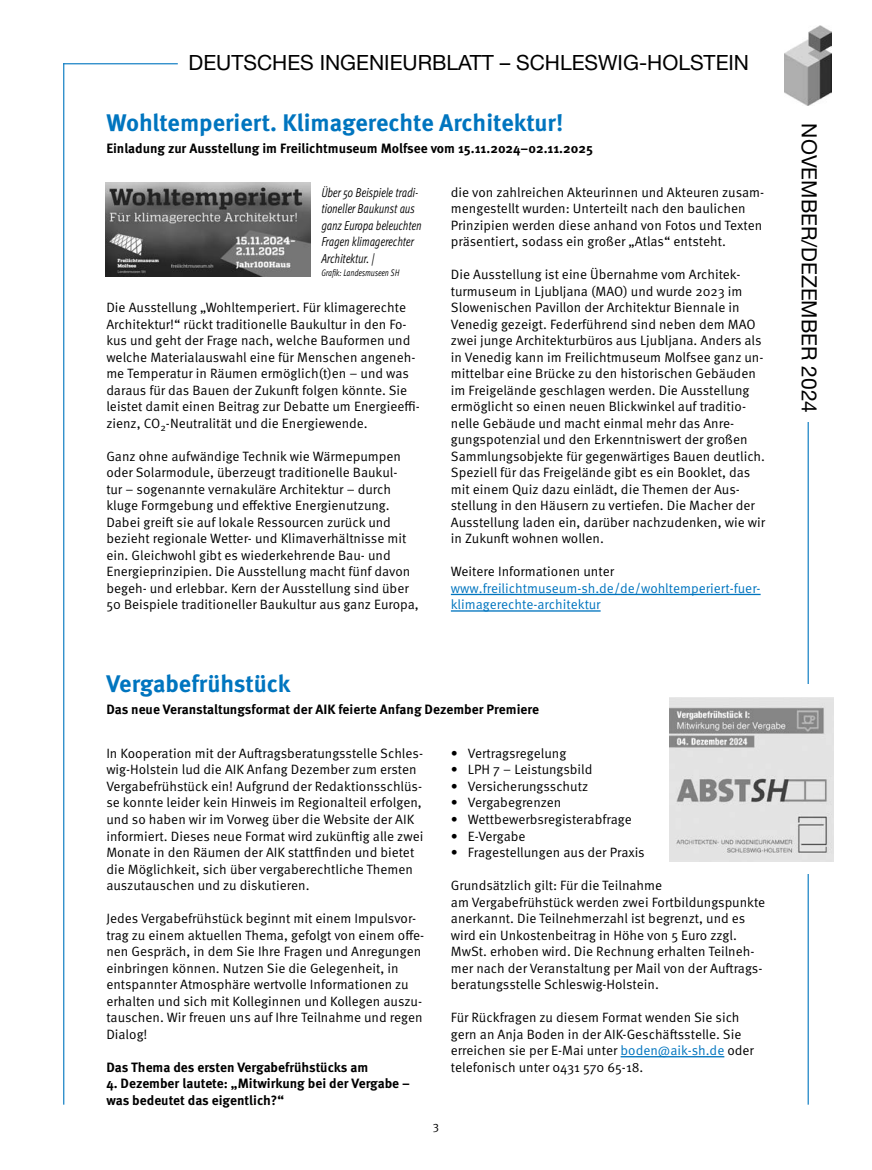
<style>
.page{position:relative;width:872px;height:1170px;background:#fff}
.page>*{position:absolute;margin:0;border:0;box-sizing:border-box;transform-origin:0 0}
.Headline_16_pt{font:700 24px "Meta OT";letter-spacing:-.005em;color:#0075bf}
.t1{font:21px "Helvetica Neue LT Std";color:#000}
.Fließtext_mit_Abstand{font:13.5px/16.5px "Meta OT Norm";color:#000}
.Subline{font:700 13.5px "Meta OT";color:#000}
.Fließtext_mit_Abstand-2{font:700 13.5px/16.5px "Meta OT";color:#000}
.Fließtext_mit_Abstand-3{font:13.5px/16.5px "Meta OT Norm";color:#0075bf}
.Bildunterschrift{font:12.9px/16.5px "Meta OT Cond Norm Ita";color:#000;scale:.87 1}
.t2{font:12px "Meta OT Norm";color:#000}
.Bildunterschrift-2{font:9.45px "Meta OT Cond Norm Ita";color:#000;scale:.87 1}
.s1{color:#0075bf}
</style>
<div class="page">
<hr style="left:807px;top:222px;width:1px;height:882px;background:#0075bf">
<hr style="left:63px;top:63px;width:1px;height:1041px;background:#0075bf">
<hr style="left:63px;top:63px;width:115px;height:1px;background:#0075bf">
<img style="left:784px;top:26px;width:47px;height:79px">
<hr style="left:620px;top:1055px;width:104px;height:2px;background:#0075bf">
<div style="left:670px;top:684px;width:163px;height:189px;background:#fff"></div>
<img style="left:670px;top:697px;width:163px;height:164px">
<hr style="left:451px;top:593px;width:309px;height:2px;background:#0075bf">
<hr style="left:451px;top:610px;width:149px;height:1px;background:#0075bf">
<img style="left:105px;top:182px;width:205px;height:95px">
<h2 class="t1" style="left:189px;top:50px;width:562px">DEUTSCHES INGENIEURBLATT – SCHLESWIG-HOLSTEIN</h2>
<p class="Headline_16_pt" style="left:106px;top:107px;width:458px">Wohltemperiert. Klimagerechte Architektur!</p>
<p class="Subline" style="left:106px;top:140px;width:488px">Einladung zur Ausstellung im Freilichtmuseum Molfsee vom 15.11.2024–02.11.2025</p>
<p class="Bildunterschrift" style="left:321px;top:184px;width:117px">Über 50 Beispiele tradi&shy;tioneller Baukunst aus ganz Europa beleuchten<br>Fragen klimagerechter<br>Architektur. |</p>
<p class="Bildunterschrift-2" style="left:321px;top:267px;width:91px">Grafik: Landesmuseen SH</p>
<p class="Fließtext_mit_Abstand" style="left:106px;top:299px;width:315px">Die Ausstellung „Wohltemperiert. Für klimagerechte Architektur!“ rückt traditionelle Baukultur in den Fo&shy;kus und geht der Frage nach, welche Bauformen und welche Materialauswahl eine für Menschen angeneh&shy;me Temperatur in Räumen ermöglich(t)en – und was daraus für das Bauen der Zukunft folgen könnte. Sie leistet damit einen Beitrag zur Debatte um Energieeffi&shy;zienz, CO<sub>2</sub>-Neutralität und die Energiewende.</p>
<p class="Fließtext_mit_Abstand" style="left:106px;top:448px;width:314px">Ganz ohne aufwändige Technik wie Wärmepumpen oder Solarmodule, überzeugt traditionelle Baukul-<br>tur – sogenannte vernakuläre Architektur – durch kluge Formgebung und effektive Energienutzung.<br>Dabei greift sie auf lokale Ressourcen zurück und bezieht regionale Wetter- und Klimaverhältnisse mit ein. Gleichwohl gibt es wiederkehrende Bau- und Energieprinzipien. Die Ausstellung macht fünf davon begeh- und erlebbar. Kern der Ausstellung sind über 50 Beispiele traditioneller Baukultur aus ganz Europa,</p>
<p class="Fließtext_mit_Abstand" style="left:451px;top:184px;width:315px">die von zahlreichen Akteurinnen und Akteuren zusam&shy;mengestellt wurden: Unterteilt nach den baulichen Prinzipien werden diese anhand von Fotos und Texten präsentiert, sodass ein großer „Atlas“ entsteht.</p>
<p class="Fließtext_mit_Abstand" style="left:451px;top:266px;width:316px">Die Ausstellung ist eine Übernahme vom Architek&shy;turmuseum in Ljubljana (MAO) und wurde 2023 im Slowenischen Pavillon der Architektur Biennale in Venedig gezeigt. Federführend sind neben dem MAO zwei junge Architekturbüros aus Ljubljana. Anders als in Venedig kann im Freilichtmuseum Molfsee ganz un&shy;mittelbar eine Brücke zu den historischen Gebäuden im Freigelände geschlagen werden. Die Ausstellung ermöglicht so einen neuen Blickwinkel auf traditio&shy;nelle Gebäude und macht einmal mehr das Anre&shy;gungspotenzial und den Erkenntniswert der großen Sammlungsobjekte für gegenwärtiges Bauen deutlich.<br>Speziell für das Freigelände gibt es ein Booklet, das mit einem Quiz dazu einlädt, die Themen der Aus&shy;stellung in den Häusern zu vertiefen. Die Macher der Ausstellung laden ein, darüber nachzudenken, wie wir in Zukunft wohnen wollen.</p>
<p class="Fließtext_mit_Abstand" style="left:451px;top:563px;width:165px">Weitere Informationen unter</p>
<p class="Fließtext_mit_Abstand-3" style="left:451px;top:580px;width:311px">www.freilichtmuseum-sh.de/de/wohltemperiert-fuer&shy;klimagerechte-architektur</p>
<p class="Headline_16_pt" style="left:106px;top:668px;width:186px">Vergabefrühstück</p>
<p class="Subline" style="left:106px;top:701px;width:434px">Das neue Veranstaltungsformat der AIK feierte Anfang Dezember Premiere</p>
<p class="Fließtext_mit_Abstand" style="left:106px;top:745px;width:318px">In Kooperation mit der Auftragsberatungsstelle Schles&shy;wig-Holstein lud die AIK Anfang Dezember zum ersten Vergabefrühstück ein! Aufgrund der Redaktionsschlüs&shy;se konnte leider kein Hinweis im Regionalteil erfolgen, und so haben wir im Vorweg über die Website der AIK informiert. Dieses neue Format wird zukünftig alle zwei Monate in den Räumen der AIK stattfinden und bietet die Möglichkeit, sich über vergaberechtliche Themen auszutauschen und zu diskutieren.</p>
<p class="Fließtext_mit_Abstand" style="left:106px;top:910px;width:319px">Jedes Vergabefrühstück beginnt mit einem Impulsvor&shy;trag zu einem aktuellen Thema, gefolgt von einem offe&shy;nen Gespräch, in dem Sie Ihre Fragen und Anregungen einbringen können. Nutzen Sie die Gelegenheit, in entspannter Atmosphäre wertvolle Informationen zu erhalten und sich mit Kolleginnen und Kollegen auszu&shy;tauschen. Wir freuen uns auf Ihre Teilnahme und regen Dialog!</p>
<p class="Fließtext_mit_Abstand-2" style="left:106px;top:1058px;width:263px">Das Thema des ersten Vergabefrühstücks am</p>
<p class="Fließtext_mit_Abstand-2" style="left:106px;top:1075px;width:305px">4. Dezember lautete: „Mitwirkung bei der Vergabe – was bedeutet das eigentlich?“</p>
<p class="Fließtext_mit_Abstand" style="left:451px;top:745px;width:117px">• Vertragsregelung</p>
<p class="Fließtext_mit_Abstand" style="left:451px;top:761px;width:143px">• LPH 7 – Leistungsbild</p>
<p class="Fließtext_mit_Abstand" style="left:451px;top:778px;width:139px">• Versicherungsschutz</p>
<p class="Fließtext_mit_Abstand" style="left:451px;top:794px;width:112px">• Vergabegrenzen</p>
<p class="Fließtext_mit_Abstand" style="left:451px;top:811px;width:182px">• Wettbewerbsregisterabfrage</p>
<p class="Fließtext_mit_Abstand" style="left:451px;top:827px;width:76px">• E-Vergabe</p>
<p class="Fließtext_mit_Abstand" style="left:451px;top:844px;width:195px">• Fragestellungen aus der Praxis</p>
<p class="Fließtext_mit_Abstand" style="left:451px;top:877px;width:316px">Grundsätzlich gilt: Für die Teilnahme<br>am Vergabefrühstück werden zwei Fortbildungspunkte anerkannt. Die Teilnehmerzahl ist begrenzt, und es wird ein Unkostenbeitrag in Höhe von 5 Euro zzgl.<br>MwSt. erhoben wird. Die Rechnung erhalten Teilneh&shy;mer nach der Veranstaltung per Mail von der Auftrags&shy;beratungsstelle Schleswig-Holstein.</p>
<p class="Fließtext_mit_Abstand" style="left:451px;top:1009px;width:305px">Für Rückfragen zu diesem Format wenden Sie sich gern an Anja Boden in der AIK-Geschäftsstelle. Sie erreichen sie per E-Mai unter <span class="s1">boden@aik-sh.de</span> oder telefonisch unter 0431 570 65-18.</p>
<p class="t2" style="left:433px;top:1118px;width:8px">3</p>
<h2 class="t1" style="left:821px;top:123px;width:291px;rotate:90deg">NOVEMBER/DEZEMBER 2024</h2>
</div>
